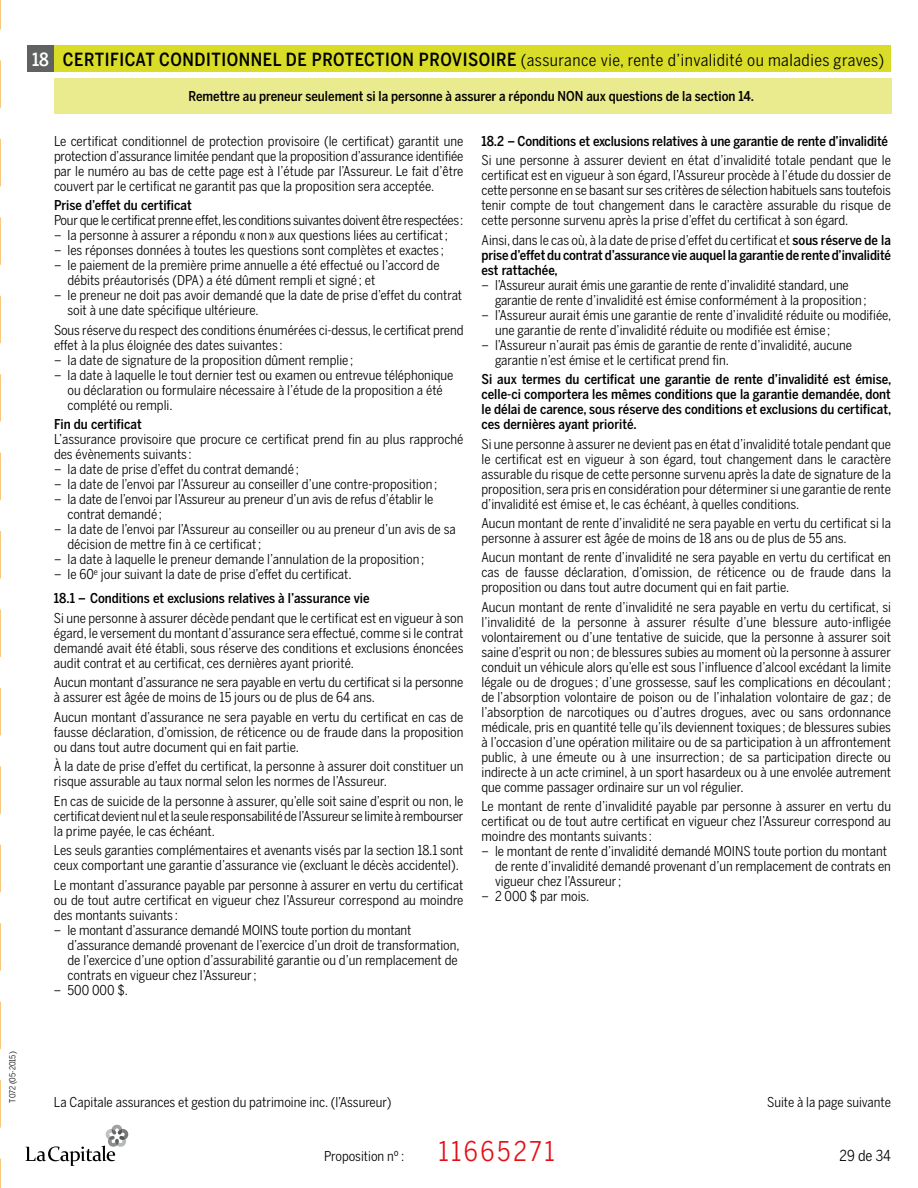
<style>
.page{position:relative;width:918px;height:1188px;background:#fff}
.page>*{position:absolute;margin:0;border:0;box-sizing:border-box;transform-origin:0 0}
.t1{font:27px "Benton Sans Cond";letter-spacing:.1em;color:#e60e15}
.t2{font:16.5px "Benton Sans Cond";letter-spacing:.03em;color:#000}
.t3{font:15px "Benton Sans Cond";color:#000}
.t4{font:13.5px/15px "Benton Sans Cond";color:#000}
.t5{font:500 13.5px/15px "Benton Sans Cond";color:#000;text-align:justify}
.t6{font:13.5px "Benton Sans Cond";letter-spacing:-.02em;color:#000}
.t7{font:8.25px "Benton Sans Cond";color:#000}
.s1{font-weight:500;font-size:18px;color:#fff}
.s2{font-weight:500;font-size:18px}
.s3{font-weight:400}
</style>
<div class="page">
<svg style="left:0;top:0;width:1px;height:1188px"></svg>
<svg style="left:25px;top:1125px;width:104px;height:41px"></svg>
<div style="left:27px;top:45px;width:27px;height:27px;background:#606161"></div>
<div style="left:54px;top:45px;width:837px;height:27px;background:#d9dd27"></div>
<div style="left:54px;top:78px;width:837px;height:36px;background:#eaea8e"></div>
<p class="t2" style="left:32px;top:50px;width:854px"><span class="s1">18</span> <span class="s2">CERTIFICAT CONDITIONNEL DE PROTECTION PROVISOIRE</span> (assurance vie, rente d’invalidité ou maladies graves)</p>
<p class="t5" style="left:188px;top:89px;width:567px">Remettre au preneur seulement si la personne à assurer a répondu NON aux questions de la section 14.</p>
<p class="t4" style="left:54px;top:133px;width:411px;text-align:justify">Le certificat conditionnel de protection provisoire (le certificat) garantit une protection d’assurance limitée pendant que la proposition d’assurance identifiée par le numéro au bas de cette page est à l’étude par l’Assureur. Le fait d’être couvert par le certificat ne garantit pas que la proposition sera acceptée.</p>
<p class="t5" style="left:54px;top:198px;width:139px">Prise d’effet du certificat</p>
<p class="t6" style="left:54px;top:212px;width:411px">Pour que le certificat prenne effet, les conditions suivantes doivent être respectées:</p>
<p class="t4" style="left:54px;top:228px;width:396px">– la personne à assurer a répondu « non » aux questions liées au certificat;</p>
<p class="t4" style="left:54px;top:243px;width:392px">– les réponses données à toutes les questions sont complètes et exactes ;</p>
<p class="t4" style="left:68px;top:258px;width:374px;text-indent:-14px">– le paiement de la première prime annuelle a été effectué ou l’accord de débits préautorisés (DPA) a été dûment rempli et signé ; et</p>
<p class="t4" style="left:68px;top:288px;width:396px;text-indent:-14px">– le preneur ne doit pas avoir demandé que la date de prise d’effet du contrat soit à une date spécifique ultérieure.</p>
<p class="t4" style="left:54px;top:322px;width:411px">Sous réserve du respect des conditions énumérées ci-dessus, le certificat prend effet à la plus éloignée des dates suivantes :</p>
<p class="t4" style="left:54px;top:352px;width:301px">– la date de signature de la proposition dûment remplie ;</p>
<p class="t4" style="left:68px;top:367px;width:388px;text-indent:-14px">– la date à laquelle le tout dernier test ou examen ou entrevue téléphonique ou déclaration ou formulaire nécessaire à l’étude de la proposition a été complété ou rempli.</p>
<p class="t5" style="left:54px;top:417px;width:89px">Fin du certificat</p>
<p class="t4" style="left:54px;top:432px;width:411px">L’assurance provisoire que procure ce certificat prend fin au plus rapproché des évènements suivants :</p>
<p class="t4" style="left:54px;top:462px;width:246px">– la date de prise d’effet du contrat demandé ;</p>
<p class="t4" style="left:54px;top:477px;width:385px">– la date de l’envoi par l’Assureur au conseiller d’une contre-proposition ;</p>
<p class="t4" style="left:68px;top:492px;width:367px;text-indent:-14px">– la date de l’envoi par l’Assureur au preneur d’un avis de refus d’établir le contrat demandé ;</p>
<p class="t4" style="left:68px;top:522px;width:390px;text-indent:-14px">– la date de l’envoi par l’Assureur au conseiller ou au preneur d’un avis de sa décision de mettre fin à ce certificat;</p>
<p class="t4" style="left:54px;top:552px;width:372px">– la date à laquelle le preneur demande l’annulation de la proposition ;</p>
<p class="t5" style="left:54px;top:562px;width:317px;line-height:24px"><span class="s3">– le 60</span><sup>e</sup> <span class="s3">jour suivant la date de prise d’effet du certificat.<br></span>18.1 – Conditions et exclusions relatives à l’assurance vie</p>
<p class="t4" style="left:54px;top:610px;width:411px;text-align:justify">Si une personne à assurer décède pendant que le certificat est en vigueur à son égard, le versement du montant d’assurance sera effectué, comme si le contrat demandé avait été établi, sous réserve des conditions et exclusions énoncées audit contrat et au certificat, ces dernières ayant priorité.</p>
<p class="t4" style="left:54px;top:675px;width:411px">Aucun montant d’assurance ne sera payable en vertu du certificat si la personne à assurer est âgée de moins de 15 jours ou de plus de 64 ans.</p>
<p class="t4" style="left:54px;top:709px;width:411px;text-align:justify">Aucun montant d’assurance ne sera payable en vertu du certificat en cas de fausse déclaration, d’omission, de réticence ou de fraude dans la proposition ou dans tout autre document qui en fait partie.</p>
<p class="t4" style="left:54px;top:759px;width:411px">À la date de prise d’effet du certificat, la personne à assurer doit constituer un risque assurable au taux normal selon les normes de l’Assureur.</p>
<p class="t4" style="left:54px;top:793px;width:411px;text-align:justify">En cas de suicide de la personne à assurer, qu’elle soit saine d’esprit ou non, le certificat devient nul et la seule responsabilité de l’Assureur se limite à rembourser la prime payée, le cas échéant.</p>
<p class="t4" style="left:54px;top:843px;width:411px">Les seuls garanties complémentaires et avenants visés par la section 18.1 sont ceux comportant une garantie d’assurance vie (excluant le décès accidentel).</p>
<p class="t4" style="left:54px;top:877px;width:411px;text-align:justify">Le montant d’assurance payable par personne à assurer en vertu du certificat ou de tout autre certificat en vigueur chez l’Assureur correspond au moindre des montants suivants :</p>
<p class="t4" style="left:67px;top:922px;width:394px;text-indent:-14px">– le montant d’assurance demandé MOINS toute portion du montant d’assurance demandé provenant de l’exercice d’un droit de transformation, de l’exercice d’une option d’assurabilité garantie ou d’un remplacement de contrats en vigueur chez l’Assureur;</p>
<p class="t4" style="left:54px;top:982px;width:76px">– 500 000 $.</p>
<p class="t5" style="left:482px;top:133px;width:408px">18.2 – Conditions et exclusions relatives à une garantie de rente d’invalidité</p>
<p class="t4" style="left:482px;top:153px;width:411px;text-align:justify">Si une personne à assurer devient en état d’invalidité totale pendant que le certificat est en vigueur à son égard, l’Assureur procède à l’étude du dossier de cette personne en se basant sur ses critères de sélection habituels sans toutefois tenir compte de tout changement dans le caractère assurable du risque de cette personne survenu après la prise d’effet du certificat à son égard.</p>
<p class="t5" style="left:482px;top:232px;width:411px"><span class="s3">Ainsi, dans le cas où, à la date de prise d’effet du certificat et</span> sous réserve de la prise d’effet du contrat d’assurance vie auquel la garantie de rente d’invalidité est rattachée,</p>
<p class="t4" style="left:495px;top:277px;width:373px;text-indent:-14px">– l’Assureur aurait émis une garantie de rente d’invalidité standard, une garantie de rente d’invalidité est émise conformément à la proposition ;</p>
<p class="t4" style="left:495px;top:307px;width:398px;text-indent:-14px">– l’Assureur aurait émis une garantie de rente d’invalidité réduite ou modifiée, une garantie de rente d’invalidité réduite ou modifiée est émise ;</p>
<p class="t4" style="left:495px;top:337px;width:359px;text-indent:-14px">– l’Assureur n’aurait pas émis de garantie de rente d’invalidité, aucune garantie n’est émise et le certificat prend fin.</p>
<p class="t5" style="left:482px;top:372px;width:411px">Si aux termes du certificat une garantie de rente d’invalidité est émise, celle-ci comportera les mêmes conditions que la garantie demandée, dont le délai de carence, sous réserve des conditions et exclusions du certificat, ces dernières ayant priorité.</p>
<p class="t4" style="left:482px;top:436px;width:411px;text-align:justify">Si une personne à assurer ne devient pas en état d’invalidité totale pendant que le certificat est en vigueur à son égard, tout changement dans le caractère assurable du risque de cette personne survenu après la date de signature de la proposition, sera pris en considération pour déterminer si une garantie de rente d’invalidité est émise et, le cas échéant, à quelles conditions.</p>
<p class="t4" style="left:482px;top:516px;width:411px">Aucun montant de rente d’invalidité ne sera payable en vertu du certificat si la personne à assurer est âgée de moins de 18 ans ou de plus de 55 ans.</p>
<p class="t4" style="left:482px;top:550px;width:411px;text-align:justify">Aucun montant de rente d’invalidité ne sera payable en vertu du certificat en cas de fausse déclaration, d’omission, de réticence ou de fraude dans la proposition ou dans tout autre document qui en fait partie.</p>
<p class="t4" style="left:482px;top:599px;width:411px;text-align:justify">Aucun montant de rente d’invalidité ne sera payable en vertu du certificat, si l’invalidité de la personne à assurer résulte d’une blessure auto-infligée volontairement ou d’une tentative de suicide, que la personne à assurer soit saine d’esprit ou non ; de blessures subies au moment où la personne à assurer conduit un véhicule alors qu’elle est sous l’influence d’alcool excédant la limite légale ou de drogues ; d’une grossesse, sauf les complications en découlant; de l’absorption volontaire de poison ou de l’inhalation volontaire de gaz ; de l’absorption de narcotiques ou d’autres drogues, avec ou sans ordonnance médicale, pris en quantité telle qu’ils deviennent toxiques ; de blessures subies à l’occasion d’une opération militaire ou de sa participation à un affrontement public, à une émeute ou à une insurrection ; de sa participation directe ou indirecte à un acte criminel, à un sport hasardeux ou à une envolée autrement que comme passager ordinaire sur un vol régulier.</p>
<p class="t4" style="left:482px;top:799px;width:411px;text-align:justify">Le montant de rente d’invalidité payable par personne à assurer en vertu du certificat ou de tout autre certificat en vigueur chez l’Assureur correspond au moindre des montants suivants :</p>
<p class="t4" style="left:495px;top:844px;width:397px;text-indent:-14px">– le montant de rente d’invalidité demandé MOINS toute portion du montant de rente d’invalidité demandé provenant d’un remplacement de contrats en vigueur chez l’Assureur;</p>
<p class="t4" style="left:482px;top:889px;width:109px">– 2 000 $ par mois.</p>
<p class="t7" style="left:8px;top:1102px;width:52px;rotate:-90deg">T072 (05-2015)</p>
<p class="t4" style="left:54px;top:1094px;width:339px">La Capitale assurances et gestion du patrimoine inc. (l’Assureur)</p>
<p class="t4" style="left:767px;top:1094px;width:125px">Suite à la page suivante</p>
<p class="t4" style="left:324px;top:1149px;width:82px">Proposition nº :</p>
<h1 class="t1" style="left:438px;top:1136px;width:118px">11665271</h1>
<p class="t3" style="left:840px;top:1147px;width:53px">29 de 34</p>
</div>
